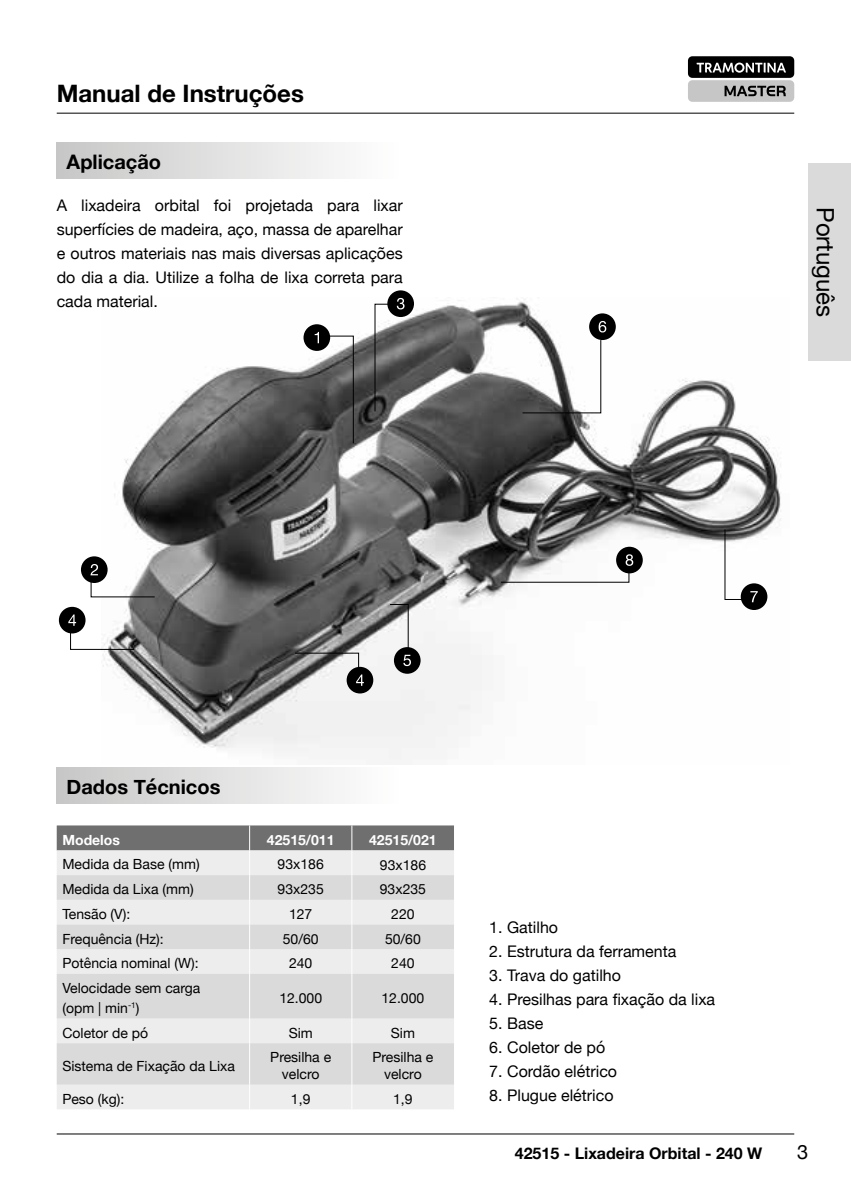
<style>
.page{position:relative;width:851px;height:1191px;background:#fff}
.page>*{position:absolute;margin:0;border:0;box-sizing:border-box;transform-origin:0 0}
.t1{font:700 24px "Helvetica Neue";color:#000}
.t2{font:24px "Helvetica Neue";color:#000}
.t3{font:700 20px "Helvetica Neue";color:#000}
.t4{font:20px "Helvetica Neue";color:#000}
.t5{font:16px/24px "Helvetica Neue";color:#000;text-align:justify}
.t6{font:700 16px "Helvetica Neue";color:#000}
.t7{font:14px/16.8px "Helvetica Neue";color:#000;text-align:center}
.t8{font:700 14px "Helvetica Neue";color:#fff}
</style>
<div class="page">
<hr style="left:57px;top:113px;width:737px;height:1px;background:#000">
<hr style="left:57px;top:1133px;width:737px;height:1px;background:#000">
<div style="left:808px;top:163px;width:42px;height:198px;background:#dadada"></div>
<div style="left:687px;top:80px;width:107px;height:22px;background:#c6c6c6;border-radius:5px"></div>
<div style="left:687px;top:56px;width:107px;height:22px;background:#000;border-radius:5px"></div>
<svg style="left:724px;top:86px;width:61px;height:10px"></svg>
<svg style="left:696px;top:63px;width:90px;height:10px"></svg>
<img style="left:103px;top:299px;width:678px;height:461px">
<div style="left:303px;top:324px;width:27px;height:27px;background:#000;border-radius:50%"></div>
<div style="left:394px;top:647px;width:26px;height:27px;background:#000;border-radius:50%"></div>
<div style="left:387px;top:290px;width:27px;height:27px;background:#000;border-radius:50%"></div>
<div style="left:740px;top:583px;width:27px;height:27px;background:#000;border-radius:50%"></div>
<svg style="left:750px;top:591px;width:7px;height:11px"></svg>
<div style="left:81px;top:556px;width:27px;height:27px;background:#000;border-radius:50%"></div>
<div style="left:59px;top:607px;width:26px;height:26px;background:#000;border-radius:50%"></div>
<div style="left:346px;top:667px;width:27px;height:26px;background:#000;border-radius:50%"></div>
<svg style="left:314px;top:332px;width:40px;height:112px"></svg>
<svg style="left:521px;top:339px;width:80px;height:75px"></svg>
<svg style="left:374px;top:298px;width:30px;height:114px"></svg>
<svg style="left:723px;top:528px;width:21px;height:72px"></svg>
<svg style="left:389px;top:603px;width:22px;height:63px"></svg>
<svg style="left:90px;top:564px;width:66px;height:34px"></svg>
<svg style="left:68px;top:614px;width:67px;height:36px"></svg>
<svg style="left:294px;top:652px;width:70px;height:34px"></svg>
<div style="left:589px;top:313px;width:26px;height:27px;background:#000;border-radius:50%"></div>
<svg style="left:598px;top:321px;width:8px;height:11px"></svg>
<div style="left:57px;top:143px;width:346px;height:36px;background:linear-gradient(to right,#c7c7c7,#fff)"></div>
<div style="left:57px;top:767px;width:346px;height:36px;background:linear-gradient(to right,#c7c7c7,#fff)"></div>
<div style="left:57px;top:1084px;width:397px;height:25px;background:#ededed"></div>
<svg style="left:57px;top:973px;width:397px;height:111px;background:#dedede"></svg>
<hr style="left:249px;top:973px;width:1px;height:45px;background:#fff">
<hr style="left:351px;top:973px;width:1px;height:45px;background:#fff">
<svg style="left:249px;top:1018px;width:1px;height:25px"></svg>
<svg style="left:351px;top:1018px;width:1px;height:25px"></svg>
<hr style="left:249px;top:1043px;width:1px;height:41px;background:#fff">
<hr style="left:351px;top:1043px;width:1px;height:41px;background:#fff">
<svg style="left:249px;top:1084px;width:1px;height:25px"></svg>
<svg style="left:351px;top:1084px;width:1px;height:25px"></svg>
<svg style="left:57px;top:825px;width:397px;height:148px;background:#d2d1d1"></svg>
<div style="left:616px;top:547px;width:26px;height:26px;background:#000;border-radius:50%"></div>
<svg style="left:500px;top:554px;width:133px;height:29px"></svg>
<h1 class="t1" style="left:57px;top:75px;width:249px">Manual de Instruções</h1>
<p class="t3" style="left:67px;top:146px;width:96px">Aplicação</p>
<p class="t5" style="left:57px;top:194px;width:347px">A lixadeira orbital foi projetada para lixar</p>
<p class="t5" style="left:57px;top:218px;width:347px">superfícies de madeira, aço, massa de aparelhar e outros materiais nas mais diversas aplicações do dia a dia. Utilize a folha de lixa correta para cada material.</p>
<h1 class="t2" style="left:842px;top:207px;width:112px;rotate:90deg">Português</h1>
<p class="t3" style="left:67px;top:771px;width:155px">Dados Técnicos</p>
<p class="t8" style="left:62px;top:829px;width:59px">Modelos</p>
<p class="t8" style="left:267px;top:829px;width:69px">42515/011</p>
<p class="t8" style="left:369px;top:829px;width:69px">42515/021</p>
<p class="t7" style="left:62px;top:857px;width:139px">Medida da Base (mm)</p>
<p class="t7" style="left:277px;top:857px;width:48px">93x186</p>
<p class="t7" style="left:380px;top:857px;width:48px">93x186</p>
<p class="t7" style="left:62px;top:881px;width:133px">Medida da Lixa (mm)</p>
<p class="t7" style="left:277px;top:881px;width:48px">93x235</p>
<p class="t7" style="left:380px;top:881px;width:48px">93x235</p>
<p class="t7" style="left:62px;top:906px;width:69px">Tensão (V):</p>
<p class="t7" style="left:289px;top:906px;width:25px">127</p>
<p class="t7" style="left:391px;top:906px;width:25px">220</p>
<p class="t7" style="left:62px;top:931px;width:103px">Frequência (Hz):</p>
<p class="t7" style="left:283px;top:931px;width:37px">50/60</p>
<p class="t7" style="left:385px;top:931px;width:37px">50/60</p>
<p class="t7" style="left:62px;top:955px;width:138px">Potência nominal (W):</p>
<p class="t7" style="left:289px;top:955px;width:25px">240</p>
<p class="t7" style="left:391px;top:955px;width:25px">240</p>
<p class="t7" style="left:62px;top:978px;width:139px;line-height:20px;text-align:left">Velocidade sem carga (opm | min<sup>-1</sup>)</p>
<p class="t7" style="left:279px;top:990px;width:44px">12.000</p>
<p class="t7" style="left:381px;top:990px;width:44px">12.000</p>
<p class="t7" style="left:62px;top:1025px;width:87px">Coletor de pó</p>
<p class="t7" style="left:288px;top:1025px;width:26px">Sim</p>
<p class="t7" style="left:391px;top:1025px;width:26px">Sim</p>
<p class="t7" style="left:62px;top:1058px;width:174px">Sistema de Fixação da Lixa</p>
<p class="t7" style="left:270px;top:1049px;width:62px">Presilha e velcro</p>
<p class="t7" style="left:372px;top:1049px;width:62px">Presilha e velcro</p>
<p class="t7" style="left:62px;top:1091px;width:63px">Peso (kg):</p>
<p class="t7" style="left:291px;top:1091px;width:21px">1,9</p>
<p class="t7" style="left:393px;top:1091px;width:21px">1,9</p>
<p class="t5" style="left:489px;top:916px;width:70px">1. Gatilho</p>
<p class="t5" style="left:489px;top:940px;width:189px">2. Estrutura da ferramenta</p>
<p class="t5" style="left:489px;top:964px;width:133px">3. Trava do gatilho</p>
<p class="t5" style="left:489px;top:988px;width:227px">4. Presilhas para fixação da lixa</p>
<p class="t5" style="left:489px;top:1012px;width:55px">5. Base</p>
<p class="t5" style="left:489px;top:1036px;width:117px">6. Coletor de pó</p>
<p class="t5" style="left:489px;top:1060px;width:129px">7. Cordão elétrico</p>
<p class="t5" style="left:489px;top:1084px;width:126px">8. Plugue elétrico</p>
<p class="t6" style="left:514px;top:1140px;width:249px">42515 - Lixadeira Orbital - 240 W</p>
<p class="t4" style="left:797px;top:1137px;width:13px">3</p>
</div>
